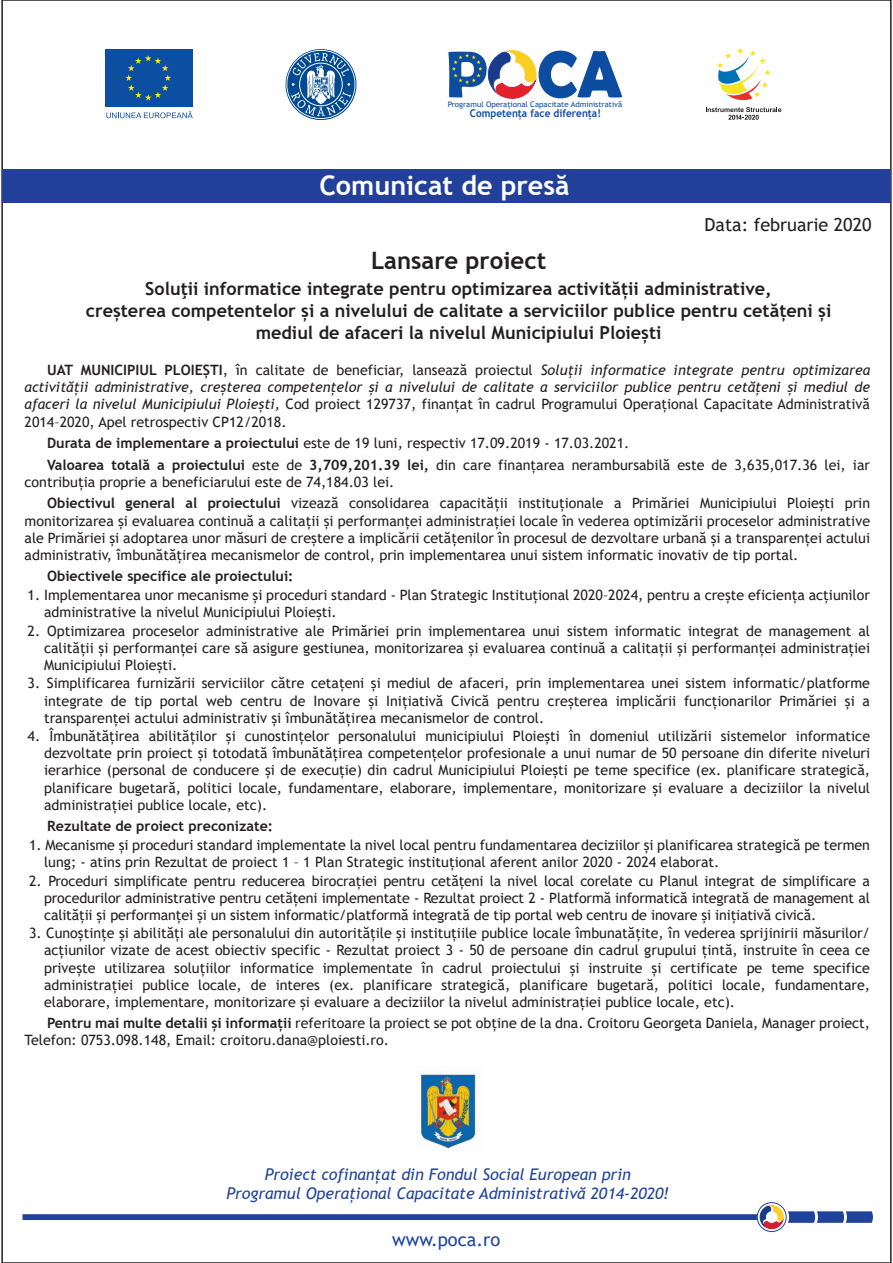
<style>
.page{position:relative;width:893px;height:1263px;background:#fff}
.page>*{position:absolute;margin:0;border:0;box-sizing:border-box;transform-origin:0 0}
.t1{font:700 27px "Trebuchet MS";color:#fff}
.t2{font:700 24px "Trebuchet MS";color:#231f20}
.t3{font:18.3px "Trebuchet MS";color:#1f439b}
.t4{font:700 18px/21.6px "Trebuchet MS";color:#231f20;text-align:center}
.t5{font:18px "Trebuchet MS";color:#231f20}
.t6{font:italic 16.05px/19.2px "Trebuchet MS";color:#1f439b;text-align:center}
.t7{font:14.25px/17.1px "Trebuchet MS";color:#231f20;text-align:justify}
.t8{font:italic 14.25px/17.1px "Trebuchet MS";color:#231f20;text-align:justify}
.t9{font:700 14.25px "Trebuchet MS";color:#231f20}
.t10{font:700 10.65px "Trebuchet MS";color:#0d4da1;scale:.94 1}
.t11{font:7.65px "Trebuchet MS";color:#0d4da1;scale:1.04 1}
.s1{font-weight:700;font-style:normal}
.s2{font-style:normal}
.s3{font-weight:700}
</style>
<div class="page">
<div style="left:2px;top:169px;width:889px;height:33px;background:#223f99"></div>
<div style="left:106px;top:49px;width:87px;height:58px;background:#0c4ea2"></div>
<svg style="left:125px;top:55px;width:46px;height:46px"></svg>
<svg style="left:106px;top:111px;width:87px;height:7px"></svg>
<svg style="left:285px;top:49px;width:72px;height:71px"></svg>
<svg style="left:706px;top:48px;width:75px;height:72px"></svg>
<div style="left:757px;top:1202px;width:30px;height:30px;border:1px solid #1f439b;border-radius:50%"></div>
<svg style="left:22px;top:1204px;width:851px;height:27px"></svg>
<svg style="left:448px;top:50px;width:174px;height:49px"></svg>
<img style="left:421px;top:1074px;width:55px;height:75px">
<p class="t11" style="left:448px;top:99px;width:169px">Programul Operațional Capacitate Administrativă</p>
<p class="t10" style="left:470px;top:107px;width:141px">Competența face diferența!</p>
<h1 class="t1" style="left:319px;top:169px;width:252px">Comunicat de presă</h1>
<p class="t5" style="left:705px;top:213px;width:168px">Data: februarie 2020</p>
<h2 class="t2" style="left:371px;top:246px;width:177px">Lansare proiect</h2>
<p class="t4" style="left:86px;top:278px;width:747px">Soluţii informatice integrate pentru optimizarea activității administrative,<br>creșterea competentelor și a nivelului de calitate a serviciilor publice pentru cetățeni și mediul de afaceri la nivelul Municipiului Ploiești</p>
<p class="t8" style="left:25px;top:362px;width:847px;text-indent:23px"><span class="s1">UAT MUNICIPIUL PLOIEȘTI</span><span class="s2">, în calitate de beneficiar, lansează proiectul</span> Soluţii informatice integrate pentru optimizarea activității administrative, creșterea competențelor și a nivelului de calitate a serviciilor publice pentru cetățeni și mediul de afaceri la nivelul Municipiului Ploiești, <span class="s2">Cod proiect 129737, finanțat în cadrul Programului Operațional Capacitate Administrativă 2014–2020, Apel retrospectiv CP12/2018.</span></p>
<p class="t7" style="left:47px;top:432px;width:824px;line-height:21.6px"><span class="s3">Durata de implementare a proiectului</span> este de 19 luni, respectiv 17.09.2019 - 17.03.2021.<br><span class="s3">Valoarea totală a proiectului</span> este de <span class="s3">3,709,201.39 lei,</span> din care finanțarea nerambursabilă este de 3,635,017.36 lei, iar</p>
<p class="t7" style="left:47px;top:471px;width:824px;line-height:21.6px;text-indent:-23px">contribuția proprie a beneficiarului este de 74,184.03 lei.<br><span class="s3">Obiectivul general al proiectului</span> vizează consolidarea capacității instituționale a Primăriei Municipiului Ploiești prin</p>
<p class="t7" style="left:25px;top:512px;width:847px">monitorizarea și evaluarea continuă a calitații și performanței administrației locale în vederea optimizării proceselor administrative ale Primăriei și adoptarea unor măsuri de creștere a implicării cetățenilor în procesul de dezvoltare urbană și a transparenței actului administrativ, îmbunătățirea mecanismelor de control, prin implementarea unui sistem informatic inovativ de tip portal.</p>
<p class="t9" style="left:47px;top:567px;width:248px">Obiectivele specifice ale proiectului:</p>
<p class="t7" style="left:44px;top:586px;width:827px;text-indent:-17px">1. Implementarea unor mecanisme și proceduri standard - Plan Strategic Instituțional 2020–2024, pentru a crește eficiența acțiunilor administrative la nivelul Municipiului Ploiești.</p>
<p class="t7" style="left:44px;top:622px;width:827px;text-indent:-17px">2. Optimizarea proceselor administrative ale Primăriei prin implementarea unui sistem informatic integrat de management al calității și performanței care să asigure gestiunea, monitorizarea și evaluarea continuă a calitații și performanței administrației Municipiului Ploiești.</p>
<p class="t7" style="left:44px;top:675px;width:827px;text-indent:-17px">3. Simplificarea furnizării serviciilor către cetațeni și mediul de afaceri, prin implementarea unei sistem informatic/platforme integrate de tip portal web centru de Inovare și Inițiativă Civică pentru creșterea implicării funcționarilor Primăriei și a transparenței actului administrativ și îmbunătățirea mecanismelor de control.</p>
<p class="t7" style="left:44px;top:727px;width:827px;text-indent:-17px">4. Îmbunătățirea abilităților și cunostințelor personalului municipiului Ploiești în domeniul utilizării sistemelor informatice dezvoltate prin proiect și totodată îmbunătățirea competențelor profesionale a unui numar de 50 persoane din diferite niveluri ierarhice (personal de conducere și de execuție) din cadrul Municipiului Ploiești pe teme specifice (ex. planificare strategică, planificare bugetară, politici locale, fundamentare, elaborare, implementare, monitorizare și evaluare a deciziilor la nivelul administrației publice locale, etc).</p>
<p class="t9" style="left:47px;top:817px;width:228px">Rezultate de proiect preconizate:</p>
<p class="t7" style="left:44px;top:836px;width:827px;text-indent:-15px">1. Mecanisme și proceduri standard implementate la nivel local pentru fundamentarea deciziilor și planificarea strategică pe termen lung; - atins prin Rezultat de proiect 1 – 1 Plan Strategic instituțional aferent anilor 2020 - 2024 elaborat.</p>
<p class="t7" style="left:44px;top:872px;width:827px;text-indent:-15px">2. Proceduri simplificate pentru reducerea birocrației pentru cetățeni la nivel local corelate cu Planul integrat de simplificare a procedurilor administrative pentru cetățeni implementate - Rezultat proiect 2 - Platformă informatică integrată de management al calității și performanței și un sistem informatic/platformă integrată de tip portal web centru de inovare și inițiativă civică.</p>
<p class="t7" style="left:44px;top:925px;width:827px;text-indent:-15px">3. Cunoștințe și abilități ale personalului din autoritățile și instituțiile publice locale îmbunatățite, în vederea sprijinirii măsurilor/ acțiunilor vizate de acest obiectiv specific - Rezultat proiect 3 - 50 de persoane din cadrul grupului țintă, instruite în ceea ce privește utilizarea soluțiilor informatice implementate în cadrul proiectului și instruite și certificate pe teme specifice administrației publice locale, de interes (ex. planificare strategică, planificare bugetară, politici locale, fundamentare, elaborare, implementare, monitorizare și evaluare a deciziilor la nivelul administrației publice locale, etc).</p>
<p class="t7" style="left:25px;top:1015px;width:847px;text-indent:23px"><span class="s3">Pentru mai multe detalii și informații</span> referitoare la proiect se pot obține de la dna. Croitoru Georgeta Daniela, Manager proiect,<br>Telefon: 0753.098.148, Email: croitoru.dana@ploiesti.ro.</p>
<p class="t6" style="left:226px;top:1164px;width:445px">Proiect cofinanțat din Fondul Social European prin<br>Programul Operațional Capacitate Administrativă 2014-2020!</p>
<p class="t3" style="left:392px;top:1228px;width:110px">www.poca.ro</p>
</div>
